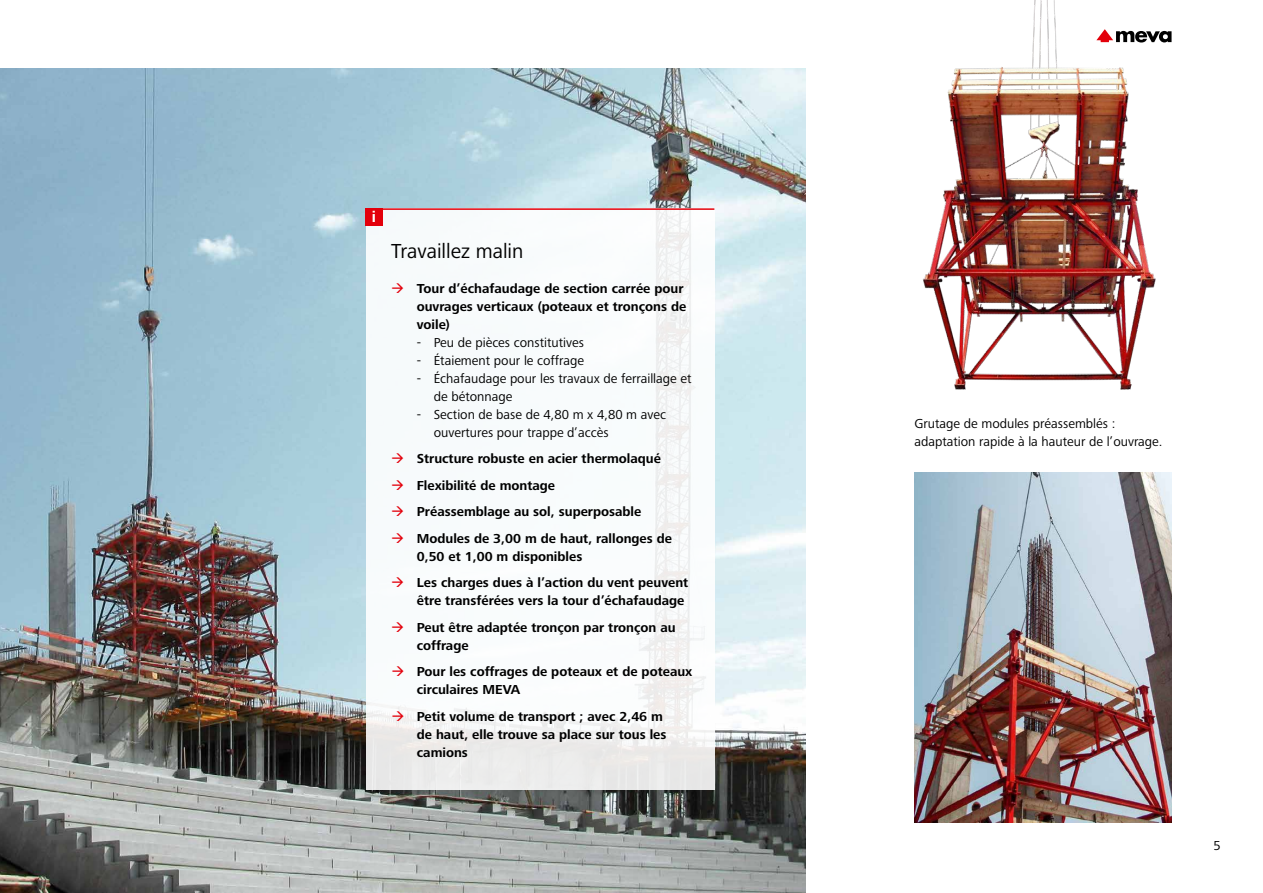
<style>
.page{position:relative;width:1263px;height:893px;background:#fff}
.page>*{position:absolute;margin:0;border:0;box-sizing:border-box;transform-origin:0 0}
.t1{font:21px "Frutiger Next LTW1 G";color:#000}
.t2{font:700 15.9px "Frutiger Next LTW1 G";color:#fff}
.t3{font:700 13.5px/26.5px "Frutiger Next LTW1 G";color:#000}
.t4{font:13.5px/18px "Frutiger Next LTW1 G";color:#000}
</style>
<div class="page">
<img style="left:0;top:68px;width:806px;height:825px">
<img style="left:923px;top:0;width:249px;height:390px">
<img style="left:914px;top:472px;width:257px;height:351px">
<svg style="left:366px;top:210px;width:348px;height:580px"></svg>
<svg style="left:1096px;top:29px;width:75px;height:14px"></svg>
<hr style="left:366px;top:208px;width:348px;height:2px;background:#e3000b">
<div style="left:366px;top:208px;width:17px;height:17px;background:#e3000b"></div>
<svg style="left:392px;top:283px;width:11px;height:10px"></svg>
<svg style="left:392px;top:453px;width:11px;height:10px"></svg>
<svg style="left:392px;top:480px;width:11px;height:9px"></svg>
<svg style="left:392px;top:506px;width:11px;height:10px"></svg>
<svg style="left:392px;top:533px;width:11px;height:9px"></svg>
<svg style="left:392px;top:577px;width:11px;height:10px"></svg>
<svg style="left:392px;top:622px;width:11px;height:9px"></svg>
<svg style="left:392px;top:666px;width:11px;height:10px"></svg>
<svg style="left:392px;top:711px;width:11px;height:9px"></svg>
<p class="t2" style="left:372px;top:208px;width:6px">i</p>
<h1 class="t1" style="left:391px;top:238px;width:134px">Travaillez malin</h1>
<p class="t3" style="left:417px;top:279px;width:271px;line-height:18px">Tour d’échafaudage de section carrée pour ouvrages verticaux (poteaux et tronçons de voile)</p>
<p class="t4" style="left:417px;top:333px;width:169px">- Peu de pièces constitutives</p>
<p class="t4" style="left:417px;top:351px;width:169px">- Étaiement pour le coffrage</p>
<p class="t4" style="left:434px;top:369px;width:259px;text-indent:-17px">- Échafaudage pour les travaux de ferraillage et de bétonnage</p>
<p class="t4" style="left:434px;top:405px;width:234px;text-indent:-17px">- Section de base de 4,80 m x 4,80 m avec ouvertures pour trappe d’accès</p>
<p class="t3" style="left:417px;top:446px;width:257px">Structure robuste en acier thermolaqué Flexibilité de montage<br>Préassemblage au sol, superposable Modules de 3,00 m de haut, rallonges de</p>
<p class="t3" style="left:417px;top:543px;width:273px">0,50 et 1,00 m disponibles<br>Les charges dues à l’action du vent peuvent</p>
<p class="t3" style="left:417px;top:588px;width:269px">être transférées vers la tour d’échafaudage<br>Peut être adaptée tronçon par tronçon au</p>
<p class="t3" style="left:417px;top:632px;width:277px">coffrage<br>Pour les coffrages de poteaux et de poteaux</p>
<p class="t3" style="left:417px;top:677px;width:248px">circulaires MEVA<br>Petit volume de transport ; avec 2,46 m</p>
<p class="t3" style="left:417px;top:725px;width:251px;line-height:18px">de haut, elle trouve sa place sur tous les camions</p>
<p class="t4" style="left:914px;top:415px;width:250px">Grutage de modules préassemblés : adaptation rapide à la hauteur de l’ouvrage.</p>
<p class="t4" style="left:1213px;top:836px;width:9px">5</p>
</div>
